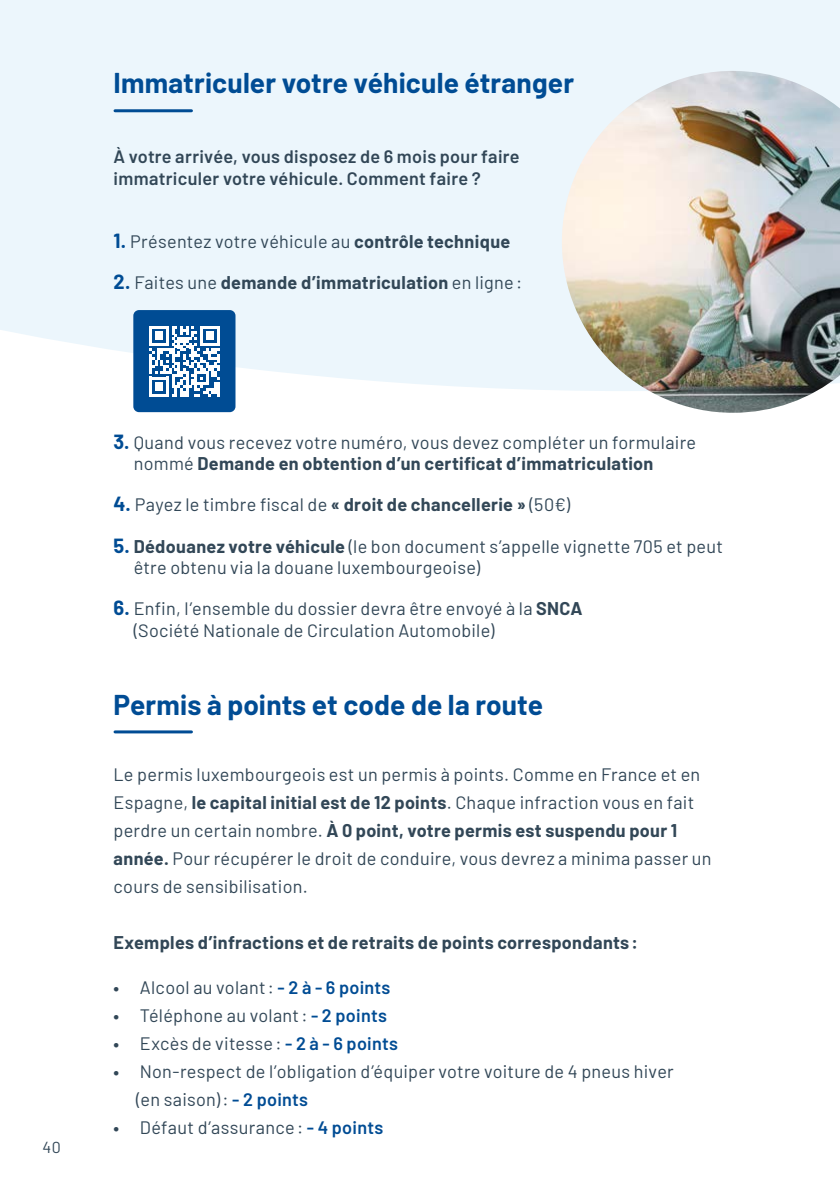
<style>
.page{position:relative;width:840px;height:1191px;background:#fff}
.page>*{position:absolute;margin:0;border:0;box-sizing:border-box;transform-origin:0 0}
.t1{font:700 28px "Barlow";letter-spacing:.005em;color:#004c94}
.t2{font:18px/28px "Barlow";letter-spacing:.015em;color:#324757}
.t3{font:700 18px "Barlow";letter-spacing:.015em;color:#324757}
.t4{font:600 18px/21.6px "Barlow";letter-spacing:.02em;color:#324757}
.t5{font:16px "Barlow";color:#324757}
.s1{font-weight:700;font-size:20px;color:#004c94}
.s2{font-weight:700}
.s3{font-size:20px;color:#004c94}
.s4{font-weight:400}
.s5{font-weight:600}
.s6{font-weight:600;color:#004c94}
</style>
<div class="page">
<svg style="left:0;top:0;width:839px;height:413px;background:#edf6fc"></svg>
<hr style="left:115px;top:109px;width:76px;height:3px;background:#004c94">
<div style="left:133px;top:310px;width:102px;height:102px;background:#004c94;border-radius:6px"></div>
<svg style="left:149px;top:326px;width:71px;height:70px"></svg>
<img style="left:561px;top:71px;width:278px;height:342px">
<hr style="left:115px;top:730px;width:76px;height:3px;background:#004c94">
<h1 class="t1" style="left:113px;top:62px;width:462px">Immatriculer votre véhicule étranger</h1>
<p class="t4" style="left:113px;top:145px;width:407px">À votre arrivée, vous disposez de 6 mois pour faire immatriculer votre véhicule. Comment faire ?</p>
<p class="t2" style="left:113px;top:226px;width:398px"><span class="s1">1.</span> Présentez votre véhicule au <span class="s2">contrôle technique</span></p>
<p class="t3" style="left:113px;top:269px;width:410px"><span class="s3">2.</span> <span class="s4">Faites une</span> demande d’immatriculation <span class="s4">en ligne:</span></p>
<p class="t5" style="left:43px;top:1135px;width:20px">40</p>
<p class="t2" style="left:134px;top:430px;width:563px;line-height:21.6px;text-indent:-20px"><span class="s1">3.</span> Quand vous recevez votre numéro, vous devez compléter un formulaire nommé <span class="s2">Demande en obtention d’un certificat d’immatriculation</span></p>
<p class="t2" style="left:113px;top:489px;width:458px"><span class="s1">4.</span> Payez le timbre fiscal de <span class="s2">« droit de chancellerie »</span> (50€)</p>
<p class="t2" style="left:134px;top:534px;width:590px;line-height:21.6px;text-indent:-20px"><span class="s1">5.</span> <span class="s2">Dédouanez votre véhicule</span> (le bon document s’appelle vignette 705 et peut être obtenu via la douane luxembourgeoise)</p>
<p class="t2" style="left:134px;top:596px;width:450px;line-height:21.6px;text-indent:-20px"><span class="s1">6.</span> Enfin, l’ensemble du dossier devra être envoyé à la <span class="s2">SNCA </span>(Société Nationale de Circulation Automobile)</p>
<h1 class="t1" style="left:113px;top:684px;width:430px">Permis à points et code de la route</h1>
<p class="t2" style="left:113px;top:759px;width:599px">Le permis luxembourgeois est un permis à points. Comme en France et en Espagne, <span class="s2">le capital initial est de 12 points</span>. Chaque infraction vous en fait perdre un certain nombre. <span class="s2">À 0 point, votre permis est suspendu pour 1 année.</span> Pour récupérer le droit de conduire, vous devrez a minima passer un cours de sensibilisation.</p>
<p class="t3" style="left:113px;top:929px;width:526px">Exemples d’infractions et de retraits de points correspondants:</p>
<p class="t2" style="left:113px;top:972px;width:278px"><span class="s5">•</span> Alcool au volant: <span class="s6">- 2 à - 6 points</span></p>
<p class="t2" style="left:113px;top:1000px;width:275px"><span class="s5">•</span> Téléphone au volant: <span class="s6">- 2 points</span></p>
<p class="t2" style="left:113px;top:1028px;width:286px"><span class="s5">•</span> Excès de vitesse: <span class="s6">- 2 à - 6 points</span></p>
<p class="t2" style="left:136px;top:1056px;width:539px;text-indent:-23px"><span class="s5">•</span> Non-respect de l’obligation d’équiper votre voiture de 4 pneus hiver (en saison): <span class="s6">- 2 points</span></p>
<p class="t2" style="left:113px;top:1112px;width:271px"><span class="s5">•</span> Défaut d’assurance: <span class="s6">- 4 points</span></p>
</div>
